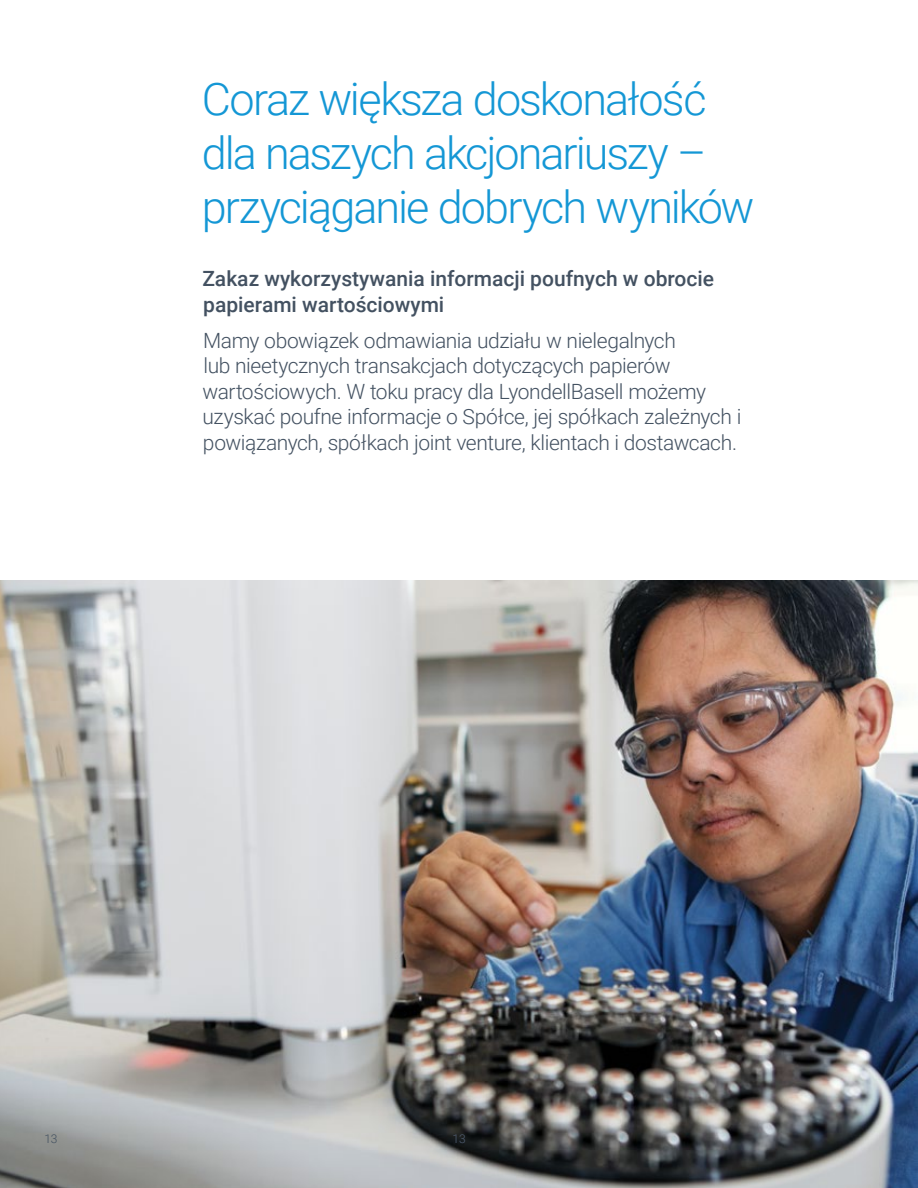
<style>
.page{position:relative;width:918px;height:1188px;background:#fff}
.page>*{position:absolute;margin:0;border:0;box-sizing:border-box;transform-origin:0 0}
.t1{font:300 45px/54px "Roboto";letter-spacing:-.045em;color:#1497d5}
.t2{font:300 21px/25.5px "Roboto";letter-spacing:-.02em;color:#435161}
.t3{font:500 21px/25.5px "Roboto";color:#435161}
.t4{font:300 12px "Roboto";color:#515e71}
.t5{font:300 12px "Roboto";color:#435161}
</style>
<div class="page">
<img style="left:0;top:580px;width:918px;height:608px">
<h1 class="t1" style="left:202px;top:70px;width:554px">Coraz większa doskonałość dla naszych akcjonariuszy – przyciąganie dobrych wyników</h1>
<p class="t3" style="left:202px;top:265px;width:513px">Zakaz wykorzystywania informacji poufnych w obrocie papierami wartościowymi</p>
<p class="t2" style="left:203px;top:327px;width:540px">Mamy obowiązek odmawiania udziału w nielegalnych<br>lub nieetycznych transakcjach dotyczących papierów wartościowych. W toku pracy dla LyondellBasell możemy uzyskać poufne informacje o Spółce, jej spółkach zależnych i powiązanych, spółkach joint venture, klientach i dostawcach.</p>
<p class="t5" style="left:45px;top:1131px;width:14px">13</p>
<p class="t4" style="left:452px;top:1131px;width:15px">13</p>
</div>
